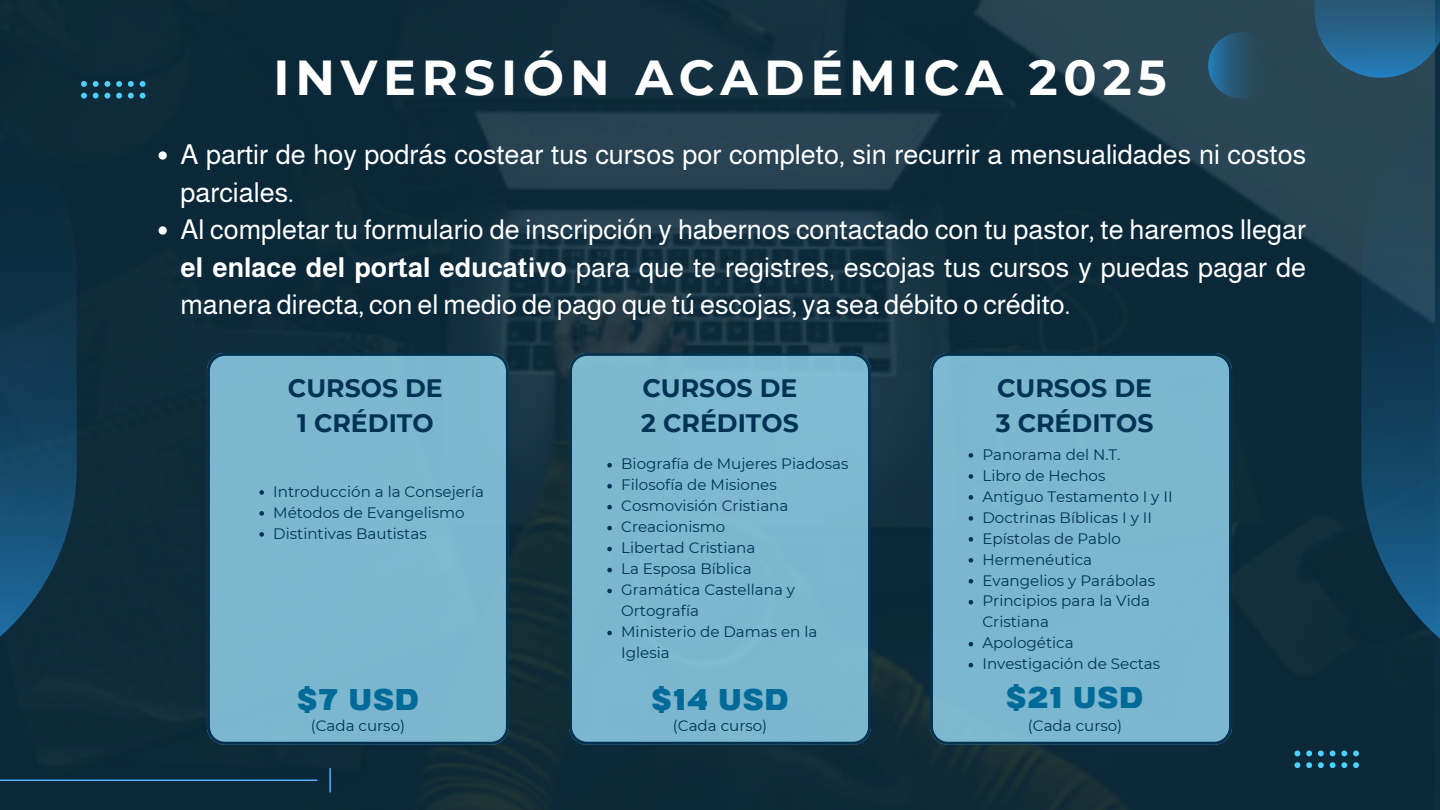
<style>
.page{position:relative;width:1440px;height:810px;background:#fff}
.page>*{position:absolute;margin:0;border:0;box-sizing:border-box;transform-origin:0 0}
.t1{font:700 49px "Montserrat";letter-spacing:.12em;color:#fff}
.t2{font:900 30px "Anantason";letter-spacing:.075em;color:#016a99}
.t3{font:27.4px/37.5px "Almarai";color:#fff}
.t4{font:700 25.2px/34.7px "Montserrat";color:#013355}
.t5{font:15.1px/21px "Montserrat";color:#013355}
.s1{font-weight:700}
</style>
<div class="page">
<img style="left:0;top:0;width:1434px;height:810px">
<img style="left:1315px;top:0;width:125px;height:78px">
<img style="left:1208px;top:32px;width:66px;height:67px;border-radius:50%">
<hr style="left:0;top:780px;width:317px;height:1px;background:#56aeff">
<hr style="left:329px;top:768px;width:2px;height:24px;background:#56aeff">
<svg style="left:1294px;top:751px;width:65px;height:17px"></svg>
<svg style="left:81px;top:81px;width:64px;height:17px"></svg>
<img style="left:0;top:46px;width:77px;height:647px">
<div style="left:569px;top:353px;width:302px;height:391px;background:#7cb7ce"></div>
<div style="left:207px;top:353px;width:302px;height:391px;background:#7cb7ce"></div>
<div style="left:930px;top:353px;width:302px;height:391px;background:#7bb7ce"></div>
<svg style="left:259px;top:490px;width:5px;height:5px"></svg>
<svg style="left:259px;top:511px;width:5px;height:5px"></svg>
<svg style="left:259px;top:532px;width:5px;height:5px"></svg>
<svg style="left:607px;top:463px;width:5px;height:5px"></svg>
<svg style="left:607px;top:484px;width:5px;height:4px"></svg>
<svg style="left:607px;top:505px;width:5px;height:4px"></svg>
<svg style="left:607px;top:526px;width:5px;height:4px"></svg>
<svg style="left:607px;top:547px;width:5px;height:4px"></svg>
<svg style="left:607px;top:568px;width:5px;height:4px"></svg>
<svg style="left:607px;top:589px;width:5px;height:4px"></svg>
<svg style="left:607px;top:631px;width:5px;height:4px"></svg>
<svg style="left:969px;top:453px;width:4px;height:5px"></svg>
<svg style="left:969px;top:474px;width:4px;height:5px"></svg>
<svg style="left:969px;top:495px;width:4px;height:5px"></svg>
<svg style="left:969px;top:516px;width:4px;height:5px"></svg>
<svg style="left:969px;top:537px;width:4px;height:5px"></svg>
<svg style="left:969px;top:558px;width:4px;height:5px"></svg>
<svg style="left:969px;top:579px;width:4px;height:5px"></svg>
<svg style="left:969px;top:600px;width:4px;height:5px"></svg>
<svg style="left:969px;top:642px;width:4px;height:4px"></svg>
<svg style="left:969px;top:663px;width:4px;height:4px"></svg>
<svg style="left:159px;top:151px;width:8px;height:9px"></svg>
<svg style="left:159px;top:226px;width:8px;height:9px"></svg>
<img style="left:1361px;top:46px;width:79px;height:647px">
<h1 class="t1" style="left:273px;top:47px;width:895px">INVERSIÓN ACADÉMICA 2025</h1>
<p class="t3" style="left:180px;top:136px;width:1127px">A partir de hoy podrás costear tus cursos por completo, sin recurrir a mensualidades ni costos parciales.</p>
<p class="t3" style="left:180px;top:211px;width:1127px;text-align:justify">Al completar tu formulario de inscripción y habernos contactado con tu pastor, te haremos llegar <span class="s1">el enlace del portal educativo</span> para que te registres, escojas tus cursos y puedas pagar de manera directa, con el medio de pago que tú escojas, ya sea débito o crédito.</p>
<p class="t4" style="left:288px;top:370px;width:156px;text-align:center">CURSOS DE<br>1 CRÉDITO</p>
<p class="t5" style="left:273px;top:481px;width:212px">Introducción a la Consejería</p>
<p class="t5" style="left:273px;top:502px;width:193px">Métodos de Evangelismo</p>
<p class="t5" style="left:273px;top:523px;width:155px">Distintivas Bautistas</p>
<h2 class="t4" style="left:641px;top:370px;width:159px">CURSOS DE<br>2 CRÉDITOS</h2>
<p class="t4" style="left:996px;top:370px;width:159px">CURSOS DE<br>3 CRÉDITOS</p>
<h2 class="t5" style="left:621px;top:454px;width:229px">Biografía de Mujeres Piadosas</h2>
<p class="t5" style="left:621px;top:475px;width:157px">Filosofía de Misiones</p>
<h4 class="t5" style="left:621px;top:496px;width:169px">Cosmovisión Cristiana</h4>
<p class="t5" style="left:621px;top:516px;width:106px">Creacionismo</p>
<p class="t5" style="left:621px;top:537px;width:136px">Libertad Cristiana</p>
<p class="t5" style="left:621px;top:558px;width:132px">La Esposa Bíblica</p>
<p class="t5" style="left:621px;top:579px;width:175px">Gramática Castellana y<br>Ortografía</p>
<p class="t5" style="left:621px;top:621px;width:198px">Ministerio de Damas en la<br>Iglesia</p>
<p class="t5" style="left:982px;top:444px;width:140px">Panorama del N.T.</p>
<p class="t5" style="left:982px;top:465px;width:124px">Libro de Hechos</p>
<p class="t5" style="left:982px;top:486px;width:192px">Antiguo Testamento I y II</p>
<h2 class="t5" style="left:982px;top:507px;width:171px">Doctrinas Bíblicas I y II</h2>
<p class="t5" style="left:982px;top:528px;width:140px">Epístolas de Pablo</p>
<h4 class="t5" style="left:982px;top:549px;width:111px">Hermenéutica</h4>
<p class="t5" style="left:982px;top:570px;width:174px">Evangelios y Parábolas</p>
<p class="t5" style="left:982px;top:591px;width:169px">Principios para la Vida<br>Cristiana</p>
<p class="t5" style="left:982px;top:633px;width:93px">Apologética</p>
<p class="t5" style="left:982px;top:653px;width:179px">Investigación de Sectas</p>
<p class="t2" style="left:297px;top:682px;width:123px">$7 USD</p>
<p class="t2" style="left:652px;top:682px;width:138px">$14 USD</p>
<h4 class="t2" style="left:1006px;top:680px;width:138px">$21 USD</h4>
<p class="t5" style="left:311px;top:715px;width:96px">(Cada curso)</p>
<p class="t5" style="left:673px;top:715px;width:96px">(Cada curso)</p>
<p class="t5" style="left:1028px;top:715px;width:96px">(Cada curso)</p>
</div>
